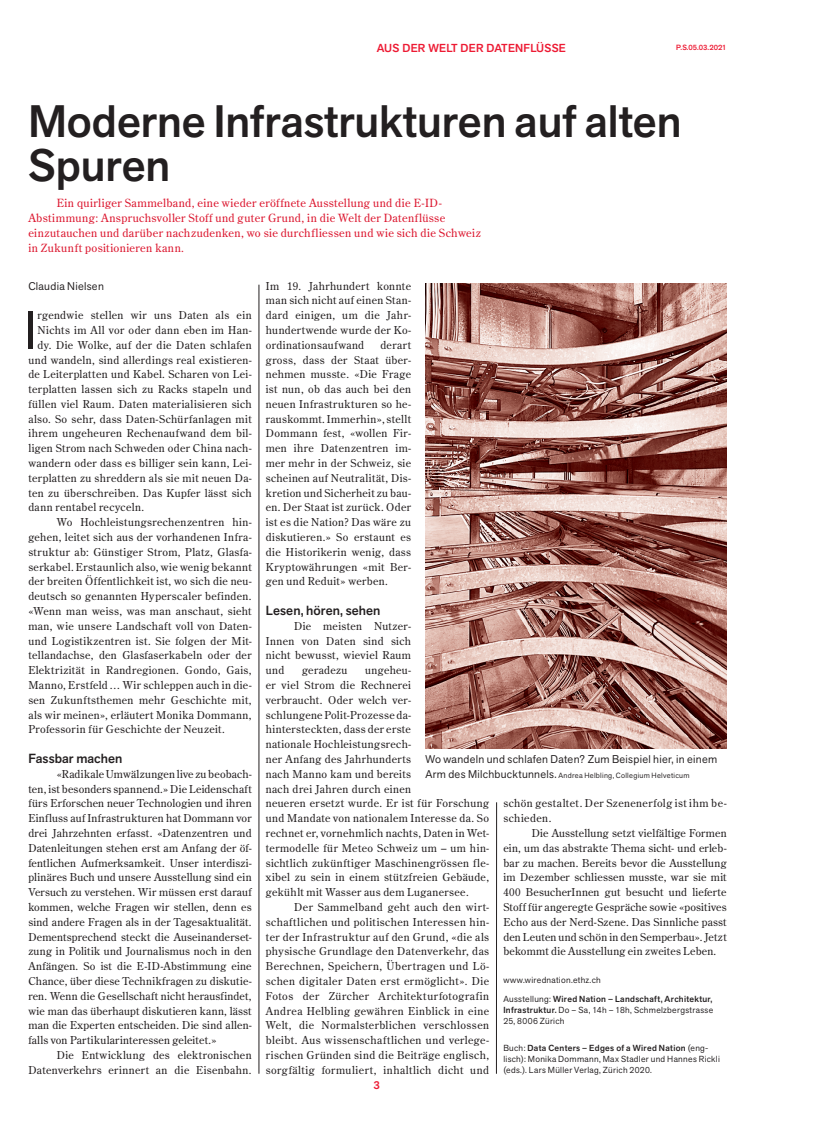
<style>
.page{position:relative;width:833px;height:1134px;background:#fff}
.page>*{position:absolute;margin:0;border:0;box-sizing:border-box;transform-origin:0 0}
.t1{font:52.75px "Akzid Grtsk Next";color:#231f20}
.t2{font:500 45px/43.8px "Akzid Grtsk Next";color:#231f20}
.t3{font:500 13.12px "Akzid Grtsk Next";letter-spacing:.005em;color:#231f20}
.t4{font:500 11.5px "Akzid Grtsk Next";letter-spacing:.02em;color:#ed1a33}
.t5{font:11.25px/15px "Century Old Style Std";letter-spacing:.03em;color:#dc172f}
.t6{font:500 11.25px "Akzid Grtsk Next";color:#ed1a33}
.t7{font:11.12px "Akzid Grtsk Next";letter-spacing:.025em;color:#231f20}
.t8{font:10.75px/14.8px "Century Old Style Std";letter-spacing:.03em;color:#231f20;text-align:justify}
.t9{font:8.75px/11px "Akzid Grtsk Next";letter-spacing:.035em;color:#231f20;text-align:justify}
.t10{font:7.5px "Akzid Grtsk Next";letter-spacing:.04em;color:#231f20}
.t11{font:500 7.5px "Akzid Grtsk Next";color:#ed1a33}
.s1{font-size:11.12px}
.s2{font-weight:500}
</style>
<div class="page">
<hr style="left:496px;top:802px;width:1px;height:272px;background:#231f20">
<hr style="left:259px;top:285px;width:1px;height:789px;background:#231f20">
<img style="left:425px;top:283px;width:301px;height:465px">
<p class="t4" style="left:377px;top:41px;width:191px">AUS DER WELT DER DATENFLÜSSE</p>
<p class="t11" style="left:676px;top:42px;width:52px">P.S.05.03.2021</p>
<h2 class="t2" style="left:28px;top:100px;width:654px">Moderne Infrastrukturen auf alten<br>Spuren</h2>
<p class="t5" style="left:28px;top:195px;width:454px;text-indent:28px">Ein quirliger Sammelband, eine wieder eröffnete Ausstellung und die E-ID-Abstimmung: Anspruchsvoller Stoff und guter Grund, in die Welt der Datenflüsse einzutauchen und darüber nachzudenken, wo sie durchfliessen und wie sich die Schweiz in Zukunft positionieren kann.</p>
<p class="t7" style="left:28px;top:278px;width:77px">Claudia Nielsen</p>
<h1 class="t1" style="left:24px;top:296px;width:14px">I</h1>
<p class="t8" style="left:38px;top:308px;width:216px">rgendwie stellen wir uns Daten als ein</p>
<p class="t8" style="left:38px;top:322px;width:216px">Nichts im All vor oder dann eben im Han-</p>
<p class="t8" style="left:38px;top:337px;width:216px">dy. Die Wolke, auf der die Daten schlafen</p>
<p class="t8" style="left:28px;top:352px;width:225px">und wandeln, sind allerdings real existieren-</p>
<p class="t8" style="left:28px;top:367px;width:225px">de Leiterplatten und Kabel. Scharen von Lei-</p>
<p class="t8" style="left:28px;top:382px;width:225px">terplatten lassen sich zu Racks stapeln und</p>
<p class="t8" style="left:28px;top:396px;width:225px">füllen viel Raum. Daten materialisieren sich</p>
<p class="t8" style="left:28px;top:411px;width:225px">also. So sehr, dass Daten-Schürfanlagen mit</p>
<p class="t8" style="left:28px;top:426px;width:225px">ihrem ungeheuren Rechenaufwand dem bil-</p>
<p class="t8" style="left:28px;top:441px;width:225px">ligen Strom nach Schweden oder China nach-</p>
<p class="t8" style="left:28px;top:456px;width:225px">wandern oder dass es billiger sein kann, Lei-</p>
<p class="t8" style="left:28px;top:470px;width:225px">terplatten zu shreddern als sie mit neuen Da-</p>
<p class="t8" style="left:28px;top:485px;width:225px">ten zu überschreiben. Das Kupfer lässt sich</p>
<p class="t8" style="left:28px;top:500px;width:117px">dann rentabel recyceln.</p>
<p class="t8" style="left:57px;top:515px;width:196px">Wo Hochleistungsrechenzentren hin-</p>
<p class="t8" style="left:28px;top:530px;width:225px">gehen, leitet sich aus der vorhandenen Infra-</p>
<p class="t8" style="left:28px;top:544px;width:225px">struktur ab: Günstiger Strom, Platz, Glasfa-</p>
<p class="t8" style="left:28px;top:559px;width:225px">serkabel. Erstaunlich also, wie wenig bekannt</p>
<p class="t8" style="left:28px;top:574px;width:225px">der breiten Öffentlichkeit ist, wo sich die neu-</p>
<p class="t8" style="left:28px;top:589px;width:225px">deutsch so genannten Hyperscaler befinden.</p>
<p class="t8" style="left:28px;top:604px;width:225px">«Wenn man weiss, was man anschaut, sieht</p>
<p class="t8" style="left:28px;top:618px;width:225px">man, wie unsere Landschaft voll von Daten-</p>
<p class="t8" style="left:28px;top:633px;width:225px">und Logistikzentren ist. Sie folgen der Mit-</p>
<p class="t8" style="left:28px;top:648px;width:225px">tellandachse, den Glasfaserkabeln oder der</p>
<p class="t8" style="left:28px;top:663px;width:225px">Elektrizität in Randregionen. Gondo, Gais,</p>
<p class="t8" style="left:28px;top:677px;width:225px">Manno, Erstfeld… Wir schleppen auch in die-</p>
<p class="t8" style="left:28px;top:692px;width:225px">sen Zukunftsthemen mehr Geschichte mit,</p>
<p class="t8" style="left:28px;top:707px;width:225px">als wir meinen», erläutert Monika Dommann,</p>
<p class="t8" style="left:28px;top:722px;width:198px">Professorin für Geschichte der Neuzeit.</p>
<p class="t3" style="left:28px;top:750px;width:95px">Fassbar machen</p>
<p class="t8" style="left:28px;top:766px;width:225px;text-indent:28px">«Radikale Umwälzungen live zu beobach&shy;ten, ist besonders spannend.» Die Leidenschaft fürs Erforschen neuer Technologien und ihren Einfluss auf Infrastrukturen hat Dommann vor drei Jahrzehnten erfasst. «Datenzentren und Datenleitungen stehen erst am Anfang der öf&shy;fentlichen Aufmerksamkeit. Unser interdiszi&shy;plinäres Buch und unsere Ausstellung sind ein Versuch zu verstehen. Wir müssen erst darauf kommen, welche Fragen wir stellen, denn es sind andere Fragen als in der Tagesaktualität.<br>Dementsprechend steckt die Auseinanderset&shy;zung in Politik und Journalismus noch in den Anfängen. So ist die E-ID-Abstimmung eine Chance, über diese Technikfragen zu diskutie&shy;ren. Wenn die Gesellschaft nicht herausfindet, wie man das überhaupt diskutieren kann, lässt man die Experten entscheiden. Die sind allen&shy;falls von Partikularinteressen geleitet.»</p>
<p class="t8" style="left:28px;top:1047px;width:225px;text-align:right">Die Entwicklung des elektronischen<br>Datenverkehrs erinnert an die Eisenbahn.</p>
<p class="t8" style="left:266px;top:278px;width:147px">Im 19. Jahrhundert konnte man sich nicht auf einen Stan&shy;dard einigen, um die Jahr&shy;hundertwende wurde der Ko&shy;ordinationsaufwand</p>
<p class="t8" style="left:266px;top:337px;width:147px;text-indent:115px">derart gross, dass der Staat über&shy;nehmen musste. «Die Frage ist nun, ob das auch bei den neuen Infrastrukturen so he&shy;rauskommt. Immerhin», stellt Dommann fest, «wollen Fir&shy;men ihre Datenzentren im&shy;mer mehr in der Schweiz, sie scheinen auf Neutralität, Dis&shy;kretion und Sicherheit zu bau&shy;en. Der Staat ist zurück. Oder ist es die Nation? Das wäre zu diskutieren.» So erstaunt es die Historikerin wenig, dass Kryptowährungen «mit Ber&shy;gen und Reduit» werben.</p>
<p class="t3" style="left:266px;top:602px;width:116px">Lesen, hören, sehen</p>
<p class="t8" style="left:266px;top:618px;width:147px;text-indent:28px">Die meisten Nutzer-Innen von Daten sind sich nicht bewusst, wieviel Raum und</p>
<p class="t8" style="left:266px;top:663px;width:225px;text-align:left;text-indent:99px">ungeheu-<br>er viel Strom die Rechnerei<br>verbraucht. Oder welch ver-<br>schlungene Polit-Prozesse da&shy;hintersteckten, dass der erste<br>nationale Hochleistungsrech-<br>ner Anfang des Jahrhunderts<br>nach Manno kam und bereits<br>nach drei Jahren durch einen<br>neueren ersetzt wurde. Er ist für Forschung und Mandate von nationalem Interesse da. So rechnet er, vornehmlich nachts, Daten in Wet&shy;termodelle für Meteo Schweiz um – um hin&shy;sichtlich zukünftiger Maschinengrössen fle&shy;xibel zu sein in einem stützfreien Gebäude, gekühlt mit Wasser aus dem Luganersee.</p>
<p class="t8" style="left:266px;top:899px;width:225px;text-indent:28px">Der Sammelband geht auch den wirt&shy;schaftlichen und politischen Interessen hin&shy;ter der Infrastruktur auf den Grund, «die als physische Grundlage den Datenverkehr, das Berechnen, Speichern, Übertragen und Lö&shy;schen digitaler Daten erst ermöglicht». Die Fotos der Zürcher Architekturfotografin Andrea Helbling gewähren Einblick in eine Welt, die Normalsterblichen verschlossen bleibt. Aus wissenschaftlichen und verlege&shy;rischen Gründen sind die Beiträge englisch, sorgfältig formuliert, inhaltlich dicht und</p>
<p class="t8" style="left:302px;top:663px;width:47px">geradezu</p>
<p class="t7" style="left:425px;top:752px;width:293px">Wo wandeln und schlafen Daten? Zum Beispiel hier, in einem</p>
<p class="t10" style="left:425px;top:770px;width:266px"><span class="s1">Arm des Milchbucktunnels.</span> Andrea Helbling, Collegium Helveticum</p>
<p class="t8" style="left:503px;top:796px;width:225px">schön gestaltet. Der Szenenerfolg ist ihm be&shy;schieden.</p>
<p class="t8" style="left:503px;top:825px;width:225px;text-indent:28px">Die Ausstellung setzt vielfältige Formen ein, um das abstrakte Thema sicht- und erleb&shy;bar zu machen. Bereits bevor die Ausstellung im Dezember schliessen musste, war sie mit 400 BesucherInnen gut besucht und lieferte Stoff für angeregte Gespräche sowie «positives Echo aus der Nerd-Szene. Das Sinnliche passt den Leuten und schön in den Semperbau». Jetzt bekommt die Ausstellung ein zweites Leben.</p>
<p class="t9" style="left:503px;top:974px;width:99px">www.wirednation.ethz.ch</p>
<p class="t9" style="left:503px;top:994px;width:211px">Ausstellung: <span class="s2">Wired Nation – Landschaft, Architektur, Infrastruktur.</span> Do – Sa, 14h – 18h, Schmelzbergstrasse 25, 8006 Zürich</p>
<p class="t9" style="left:503px;top:1043px;width:218px;text-align:left">Buch: <span class="s2">Data Centers – Edges of a Wired Nation</span> (eng&shy;lisch): Monika Dommann, Max Stadler und Hannes Rickli (eds.). Lars Müller Verlag, Zürich 2020.</p>
<p class="t6" style="left:373px;top:1078px;width:8px">3</p>
</div>
